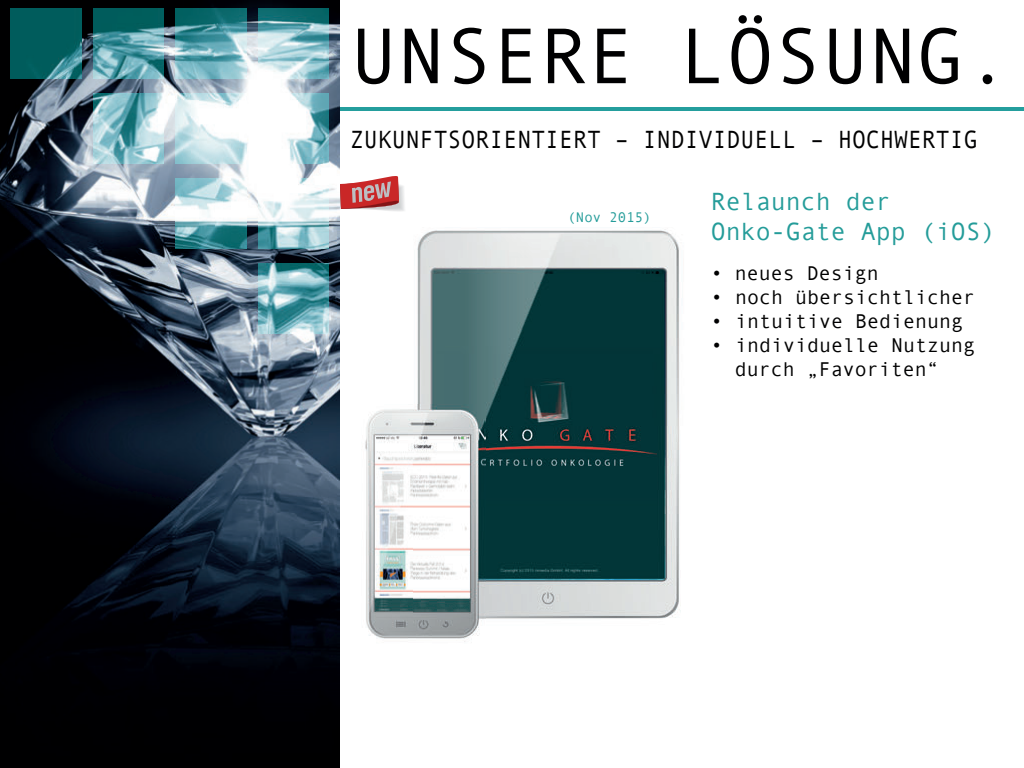
<style>
.page{position:relative;width:1024px;height:768px;background:#fff}
.page>*{position:absolute;margin:0;border:0;box-sizing:border-box;transform-origin:0 0}
.t1{font:79.1px "Andale Mono";color:#000001}
.t2{font:25px "Andale Mono";color:#000001;scale:.93 1}
.t3{font:25px/30px "Andale Mono";color:#249c99}
.t4{font:20px/24px "Andale Mono";color:#000001}
.t5{font:14px "Andale Mono";color:#249c99}
</style>
<div class="page">
<img style="left:0;top:0;width:340px;height:768px">
<img style="left:11px;top:8px;width:70px;height:71px">
<img style="left:93px;top:8px;width:71px;height:71px">
<img style="left:93px;top:93px;width:71px;height:71px">
<img style="left:176px;top:8px;width:70px;height:71px">
<img style="left:176px;top:93px;width:70px;height:71px">
<img style="left:176px;top:178px;width:70px;height:71px">
<img style="left:258px;top:8px;width:71px;height:71px">
<img style="left:258px;top:93px;width:71px;height:71px">
<img style="left:258px;top:178px;width:71px;height:71px">
<img style="left:258px;top:263px;width:71px;height:71px">
<hr style="left:340px;top:108px;width:684px;height:3px;background:#249e9d">
<svg style="left:340px;top:176px;width:65px;height:35px"></svg>
<img style="left:417px;top:229px;width:263px;height:197px">
<img style="left:486px;top:426px;width:195px;height:193px">
<img style="left:365px;top:409px;width:115px;height:233px">
<img style="left:414px;top:404px;width:72px;height:222px">
<h1 class="t1" style="left:350px;top:11px;width:663px">UNSERE LÖSUNG.</h1>
<p class="t2" style="left:350px;top:125px;width:677px">ZUKUNFTSORIENTIERT – INDIVIDUELL – HOCHWERTIG</p>
<p class="t5" style="left:568px;top:209px;width:85px">(Nov 2015)</p>
<p class="t3" style="left:711px;top:186px;width:286px">Relaunch der<br>Onko-Gate App (iOS)</p>
<p class="t4" style="left:711px;top:261px;width:169px">• neues Design</p>
<p class="t4" style="left:711px;top:285px;width:266px">• noch übersichtlicher</p>
<p class="t4" style="left:711px;top:309px;width:254px">• intuitive Bedienung</p>
<p class="t4" style="left:735px;top:333px;width:242px;text-indent:-24px">• individuelle Nutzung durch „Favoriten“</p>
</div>
